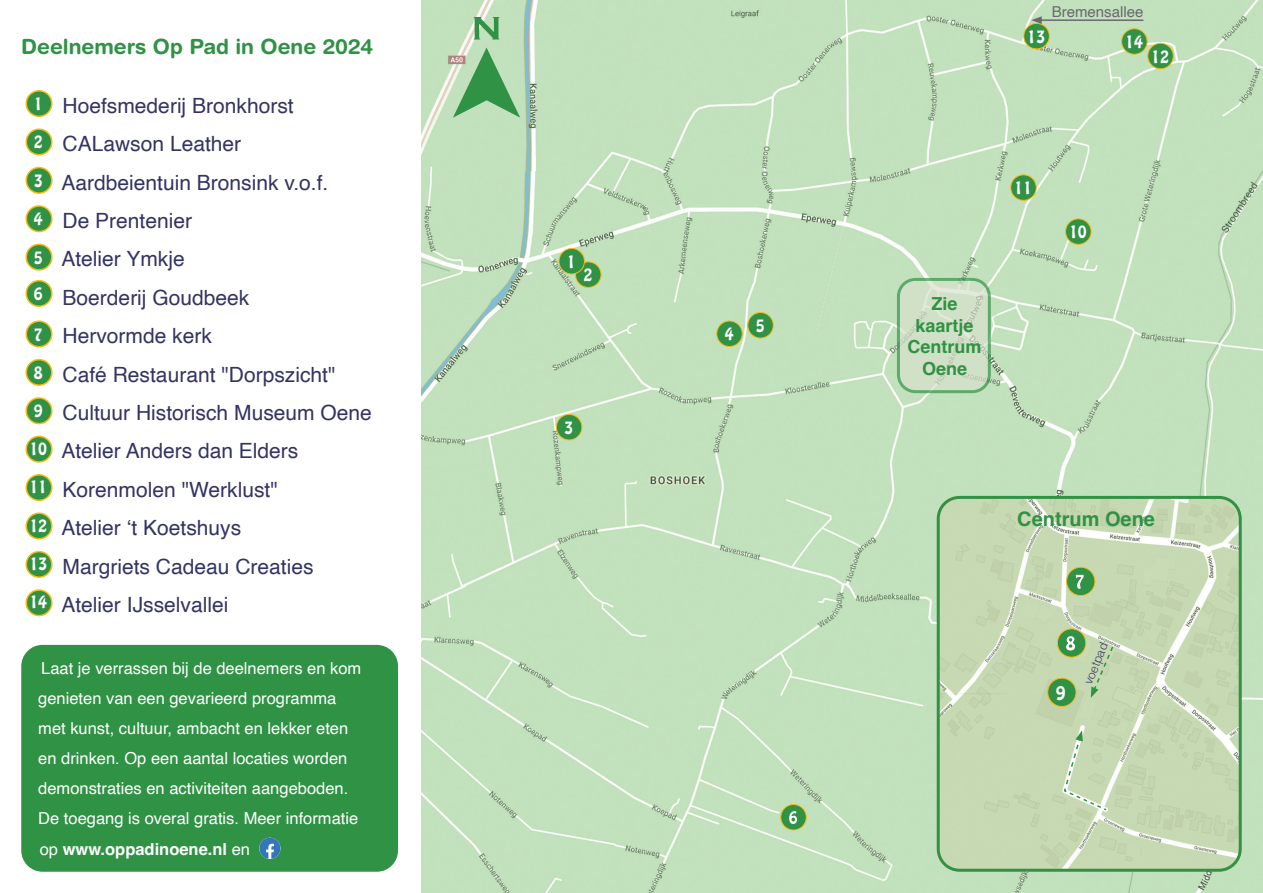
<style>
.page{position:relative;width:1263px;height:893px;background:#fff}
.page>*{position:absolute;margin:0;border:0;box-sizing:border-box;transform-origin:0 0}
.t1{font:21px/38.4px "Helvetica";color:#343464}
.t2{font:700 21px "Helvetica Rounded";color:#309244}
.t3{font:700 19.95px "Helvetica";color:#309244}
.t4{font:700 18px/21.6px "Helvetica";color:#309244;text-align:center}
.t5{font:16.95px "Hobo Std";color:#fff}
.t6{font:16.5px/30px "Helvetica";color:#fff}
.t7{font:15.3px "Hobo Std";color:#fff}
.t8{font:15px "Helvetica";color:#69696c}
.t9{font:300 12px "Helvetica";color:#343464}
.s1{font-family:"Hobo Std";font-size:15.3px;color:#fff}
.s2{font-weight:700}
</style>
<div class="page">
<img style="left:421px;top:0;width:842px;height:893px">
<svg style="left:453px;top:48px;width:67px;height:70px;background:#8cc18f"></svg>
<svg style="left:474px;top:17px;width:25px;height:22px"></svg>
<img style="left:938px;top:497px;width:302px;height:373px">
<div style="left:937px;top:496px;width:305px;height:376px;border:3px solid #309244;border-radius:21px"></div>
<svg style="left:1059px;top:722px;width:53px;height:94px;background:#c9dab7"></svg>
<div style="left:1048px;top:678px;width:28px;height:28px;background:#309244;border-radius:50%"></div>
<div style="left:1047px;top:678px;width:29px;height:29px;border:1px solid #fcb814;border-radius:50%"></div>
<div style="left:1057px;top:629px;width:29px;height:28px;background:#309244;border-radius:50%"></div>
<svg style="left:1066px;top:636px;width:9px;height:14px"></svg>
<div style="left:1057px;top:628px;width:29px;height:30px;border:1px solid #fcb814;border-radius:50%"></div>
<div style="left:1066px;top:567px;width:29px;height:29px;background:#309244;border-radius:50%"></div>
<svg style="left:1076px;top:575px;width:8px;height:14px"></svg>
<div style="left:1066px;top:567px;width:29px;height:29px;border:1px solid #fcb814;border-radius:50%"></div>
<svg style="left:1091px;top:645px;width:23px;height:53px"></svg>
<svg style="left:898px;top:279px;width:91px;height:113px;background:#cfdfc7"></svg>
<div style="left:897px;top:278px;width:94px;height:115px;border:3px solid #309244;border-radius:17px"></div>
<div style="left:1121px;top:29px;width:26px;height:25px;background:#309244;border-radius:50%"></div>
<div style="left:1121px;top:28px;width:26px;height:27px;border:1px solid #fcb814;border-radius:50%"></div>
<div style="left:1024px;top:23px;width:25px;height:26px;background:#309244;border-radius:50%"></div>
<div style="left:1023px;top:23px;width:27px;height:26px;border:1px solid #fcb814;border-radius:50%"></div>
<div style="left:1148px;top:43px;width:25px;height:26px;background:#309244;border-radius:50%"></div>
<div style="left:1147px;top:43px;width:27px;height:26px;border:1px solid #fcb814;border-radius:50%"></div>
<div style="left:1065px;top:219px;width:26px;height:25px;background:#309244;border-radius:50%"></div>
<div style="left:1065px;top:218px;width:26px;height:27px;border:1px solid #fcb814;border-radius:50%"></div>
<div style="left:1011px;top:175px;width:25px;height:25px;background:#309244;border-radius:50%"></div>
<div style="left:1010px;top:174px;width:27px;height:27px;border:1px solid #fcb814;border-radius:50%"></div>
<div style="left:781px;top:804px;width:25px;height:26px;background:#309244;border-radius:50%"></div>
<svg style="left:789px;top:811px;width:8px;height:13px"></svg>
<div style="left:780px;top:804px;width:27px;height:26px;border:1px solid #fcb814;border-radius:50%"></div>
<div style="left:748px;top:313px;width:25px;height:25px;background:#309244;border-radius:50%"></div>
<div style="left:747px;top:312px;width:27px;height:26px;border:1px solid #fcb814;border-radius:50%"></div>
<div style="left:717px;top:321px;width:25px;height:25px;background:#309244;border-radius:50%"></div>
<div style="left:716px;top:321px;width:27px;height:26px;border:1px solid #fcb814;border-radius:50%"></div>
<div style="left:556px;top:414px;width:26px;height:26px;background:#309244;border-radius:50%"></div>
<div style="left:556px;top:414px;width:26px;height:26px;border:1px solid #fcb814;border-radius:50%"></div>
<div style="left:575px;top:262px;width:26px;height:25px;background:#309244;border-radius:50%"></div>
<div style="left:575px;top:261px;width:26px;height:27px;border:1px solid #fcb814;border-radius:50%"></div>
<div style="left:559px;top:248px;width:25px;height:26px;background:#309244;border-radius:50%"></div>
<div style="left:558px;top:248px;width:27px;height:26px;border:1px solid #fcb814;border-radius:50%"></div>
<hr style="left:1039px;top:19px;width:104px;height:2px;background:#69696c">
<svg style="left:1031px;top:16px;width:11px;height:8px"></svg>
<div style="left:21px;top:645px;width:377px;height:227px;background:#309244;border-radius:21px"></div>
<svg style="left:259px;top:838px;width:21px;height:21px"></svg>
<div style="left:26px;top:91px;width:26px;height:25px;background:#309244;border-radius:50%"></div>
<div style="left:26px;top:90px;width:27px;height:27px;border:2px solid #fcb814;border-radius:50%"></div>
<div style="left:26px;top:129px;width:26px;height:26px;background:#309244;border-radius:50%"></div>
<div style="left:26px;top:128px;width:27px;height:27px;border:2px solid #fcb814;border-radius:50%"></div>
<div style="left:26px;top:168px;width:26px;height:25px;background:#309244;border-radius:50%"></div>
<div style="left:26px;top:167px;width:27px;height:27px;border:2px solid #fcb814;border-radius:50%"></div>
<div style="left:26px;top:206px;width:26px;height:26px;background:#309244;border-radius:50%"></div>
<div style="left:26px;top:205px;width:27px;height:27px;border:2px solid #fcb814;border-radius:50%"></div>
<div style="left:26px;top:244px;width:26px;height:26px;background:#309244;border-radius:50%"></div>
<div style="left:26px;top:244px;width:27px;height:27px;border:2px solid #fcb814;border-radius:50%"></div>
<div style="left:26px;top:281px;width:26px;height:25px;background:#309244;border-radius:50%"></div>
<div style="left:26px;top:280px;width:27px;height:27px;border:2px solid #fcb814;border-radius:50%"></div>
<div style="left:26px;top:321px;width:26px;height:26px;background:#309244;border-radius:50%"></div>
<div style="left:26px;top:320px;width:27px;height:27px;border:2px solid #fcb814;border-radius:50%"></div>
<div style="left:26px;top:360px;width:26px;height:25px;background:#309244;border-radius:50%"></div>
<div style="left:26px;top:359px;width:27px;height:27px;border:2px solid #fcb814;border-radius:50%"></div>
<div style="left:26px;top:398px;width:26px;height:26px;background:#309244;border-radius:50%"></div>
<div style="left:26px;top:397px;width:27px;height:27px;border:2px solid #fcb814;border-radius:50%"></div>
<div style="left:26px;top:436px;width:26px;height:26px;background:#309244;border-radius:50%"></div>
<div style="left:26px;top:436px;width:27px;height:27px;border:2px solid #fcb814;border-radius:50%"></div>
<div style="left:26px;top:475px;width:26px;height:25px;background:#309244;border-radius:50%"></div>
<div style="left:26px;top:474px;width:27px;height:27px;border:2px solid #fcb814;border-radius:50%"></div>
<div style="left:26px;top:513px;width:26px;height:26px;background:#309244;border-radius:50%"></div>
<div style="left:26px;top:512px;width:27px;height:27px;border:2px solid #fcb814;border-radius:50%"></div>
<div style="left:26px;top:552px;width:26px;height:25px;background:#309244;border-radius:50%"></div>
<div style="left:26px;top:551px;width:27px;height:27px;border:2px solid #fcb814;border-radius:50%"></div>
<div style="left:26px;top:590px;width:26px;height:26px;background:#309244;border-radius:50%"></div>
<div style="left:26px;top:589px;width:27px;height:27px;border:2px solid #fcb814;border-radius:50%"></div>
<p class="t2" style="left:21px;top:34px;width:353px">Deelnemers Op Pad in Oene 2024</p>
<p class="t1" style="left:29px;top:87px;width:344px"><span class="s1">1</span> Hoefsmederij Bronkhorst<br><span class="s1">2</span> CALawson Leather<br><span class="s1">3</span> Aardbeientuin Bronsink v.o.f.<br><span class="s1">4</span> De Prentenier<br><span class="s1">5</span> Atelier Ymkje<br><sup>6</sup> Boerderij Goudbeek<br><span class="s1">7</span> Hervormde kerk<br><span class="s1">8</span> Café Restaurant "Dorpszicht"<br><span class="s1">9</span> Cultuur Historisch Museum Oene<br><sup>10</sup> Atelier Anders dan Elders<br><sup>11</sup> Korenmolen "Werklust"<br><sup>12</sup> Atelier ‘t Koetshuys<br><sup>13</sup> Margriets Cadeau Creaties<br><sup>14</sup> Atelier IJsselvallei</p>
<p class="t6" style="left:38px;top:654px;width:325px">Laat je verrassen bij de deelnemers en kom genieten van een gevarieerd programma met kunst, cultuur, ambacht en lekker eten en drinken. Op een aantal locaties worden demonstraties en activiteiten aangeboden.<br>De toegang is overal gratis. Meer informatie op <span class="s2">www.oppadinoene.nl</span> en</p>
<p class="t7" style="left:567px;top:251px;width:10px">1</p>
<p class="t7" style="left:583px;top:264px;width:10px">2</p>
<p class="t7" style="left:564px;top:417px;width:10px">3</p>
<p class="t7" style="left:725px;top:323px;width:10px">4</p>
<p class="t7" style="left:756px;top:315px;width:10px">5</p>
<p class="t7" style="left:1027px;top:26px;width:19px">13</p>
<p class="t8" style="left:1052px;top:0;width:93px">Bremensallee</p>
<p class="t7" style="left:1125px;top:31px;width:19px">14</p>
<p class="t7" style="left:1151px;top:46px;width:19px">12</p>
<p class="t7" style="left:1014px;top:177px;width:19px">11</p>
<p class="t4" style="left:907px;top:295px;width:75px">Zie kaartje<br>Centrum<br>Oene</p>
<p class="t7" style="left:1069px;top:221px;width:19px">10</p>
<p class="t3" style="left:1017px;top:506px;width:139px">Centrum Oene</p>
<p class="t5" style="left:1056px;top:681px;width:11px">9</p>
<p class="t9" style="left:1081px;top:681px;width:46px;rotate:-68deg">voetpad</p>
</div>
